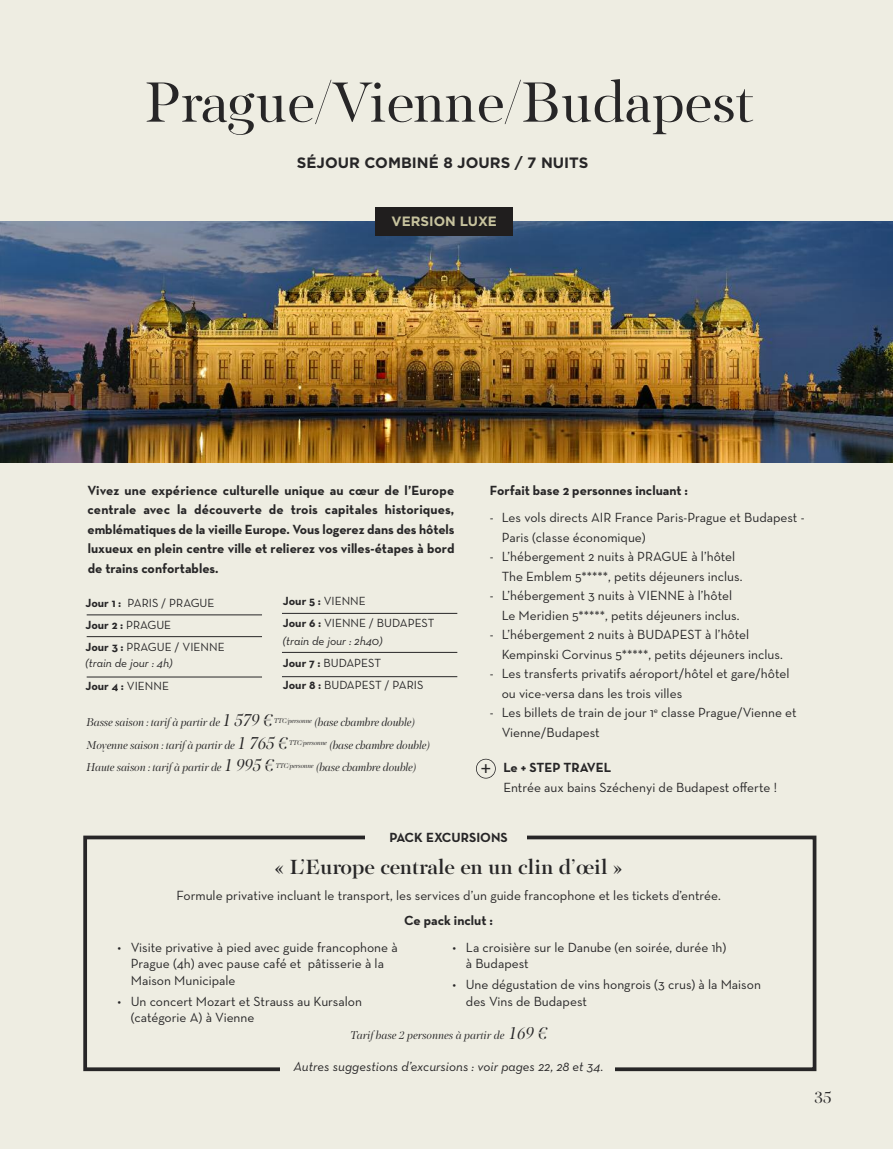
<style>
.page{position:relative;width:893px;height:1149px;background:#fff}
.page>*{position:absolute;margin:0;border:0;box-sizing:border-box;transform-origin:0 0}
.t1{font:58.05px "PF Regal Display Pro";color:#272627}
.t2{font:500 21px "PF Regal Display Pro";color:#272627}
.t3{font:16.95px "PF Regal Display Pro";color:#272627}
.t4{font:700 15px "Gotham";color:#272627}
.t5{font:13.5px/19.5px "Neutra Text";color:#272627}
.t6{font:700 13.5px/19.5px "Neutra Text";color:#272627;text-align:justify}
.t7{font:italic 13.5px "Neutra Text";color:#272627}
.t8{font:700 13.5px "Gotham";color:#c7c39e}
.t9{font:12px/22.2px "Neutra Text";color:#272627}
.t10{font:italic 12px/22.2px "Neutra Text";color:#272627}
.t11{font:italic 11.55px/22.5px "PF Regal Display Pro";letter-spacing:-.01em;color:#272627}
.s1{font-weight:700}
.s2{font-style:italic}
.s3{font-weight:700;font-style:normal}
.s4{font-style:normal}
.s5{font-size:18px}
</style>
<div class="page">
<div style="left:0;top:0;width:893px;height:1148px;background:#eeede2"></div>
<img style="left:0;top:221px;width:893px;height:241px">
<hr style="left:87px;top:614px;width:175px;height:1px;background:#272627">
<hr style="left:87px;top:636px;width:175px;height:1px;background:#272627">
<hr style="left:87px;top:676px;width:175px;height:1px;background:#272627">
<hr style="left:282px;top:613px;width:175px;height:1px;background:#272627">
<hr style="left:282px;top:676px;width:175px;height:1px;background:#272627">
<hr style="left:282px;top:652px;width:175px;height:1px;background:#272627">
<div style="left:83px;top:835px;width:733px;height:235px;border:4px solid #272627"></div>
<div style="left:476px;top:758px;width:20px;height:20px;border:2px solid #272627;border-radius:50%"></div>
<div style="left:366px;top:824px;width:161px;height:28px;background:#eeede2"></div>
<div style="left:280px;top:1056px;width:334px;height:28px;background:#eeede2"></div>
<div style="left:375px;top:206px;width:138px;height:29px;background:#201e1e"></div>
<h1 class="t1" style="left:144px;top:81px;width:611px">Prague/Vienne/Budapest</h1>
<p class="t4" style="left:297px;top:154px;width:293px">SÉJOUR COMBINÉ 8 JOURS / 7 NUITS</p>
<p class="t8" style="left:392px;top:213px;width:107px">VERSION LUXE</p>
<p class="t6" style="left:87px;top:480px;width:369px">Vivez une expérience culturelle unique au cœur de l’Europe centrale avec la découverte de trois capitales historiques, emblématiques de la vieille Europe. Vous logerez dans des hôtels luxueux en plein centre ville et relierez vos villes-étapes à bord de trains confortables.</p>
<p class="t6" style="left:490px;top:480px;width:200px">Forfait base 2 personnes incluant :</p>
<p class="t5" style="left:502px;top:507px;width:304px;text-indent:-12px">- Les vols directs AIR France Paris-Prague et Budapest -<br>Paris (classe économique)</p>
<p class="t5" style="left:502px;top:546px;width:242px;text-indent:-12px">- L’hébergement 2 nuits à PRAGUE à l’hôtel<br>The Emblem 5*****, petits déjeuners inclus.</p>
<p class="t5" style="left:502px;top:585px;width:239px;text-indent:-12px">- L’hébergement 3 nuits à VIENNE à l’hôtel<br>Le Meridien 5*****, petits déjeuners inclus.</p>
<p class="t5" style="left:502px;top:624px;width:283px;text-indent:-12px">- L’hébergement 2 nuits à BUDAPEST à l’hôtel<br>Kempinski Corvinus 5*****, petits déjeuners inclus.</p>
<p class="t5" style="left:502px;top:663px;width:289px;text-indent:-12px">- Les transferts privatifs aéroport/hôtel et gare/hôtel ou vice-versa dans les trois villes</p>
<p class="t5" style="left:502px;top:702px;width:297px;text-indent:-12px">- Les billets de train de jour 1<sup>e</sup> classe Prague/Vienne et<br>Vienne/Budapest</p>
<p class="t6" style="left:503px;top:757px;width:110px">Le + STEP TRAVEL</p>
<p class="t5" style="left:503px;top:777px;width:275px">Entrée aux bains Széchenyi de Budapest offerte !</p>
<p class="t9" style="left:283px;top:589px;width:153px"><span class="s1">Jour 5 :</span> VIENNE<br><span class="s1">Jour 6 :</span> VIENNE / BUDAPEST</p>
<p class="t9" style="left:283px;top:629px;width:142px"><span class="s2">(train de jour : 2h40)<br></span><span class="s1">Jour 7 :</span> BUDAPEST<br><span class="s1">Jour 8 :</span> BUDAPEST / PARIS</p>
<p class="t9" style="left:86px;top:591px;width:141px"><span class="s1">Jour 1 :</span> PARIS / PRAGUE<br><span class="s1">Jour 2 :</span> PRAGUE<br><span class="s1">Jour 3 :</span> PRAGUE / VIENNE</p>
<p class="t10" style="left:86px;top:652px;width:88px">(train de jour : 4h)<br><span class="s3">Jour 4 :</span> <span class="s4">VIENNE</span></p>
<p class="t11" style="left:87px;top:712px;width:345px">Basse saison : tarif à partir de <span class="s5">1 579 €</span> <sup>TTC/personne</sup> (base chambre double)<br>Moyenne saison : tarif à partir de <span class="s5">1 765 €</span> <sup>TTC/personne</sup> (base chambre double)<br>Haute saison : tarif à partir de <span class="s5">1 995 €</span> <sup>TTC/personne</sup> (base chambre double)</p>
<p class="t6" style="left:389px;top:826px;width:120px">PACK EXCURSIONS</p>
<h2 class="t2" style="left:274px;top:859px;width:350px">« L’Europe centrale en un clin d’œil »</h2>
<p class="t5" style="left:176px;top:885px;width:546px">Formule privative incluant le transport, les services d’un guide francophone et les tickets d’entrée.</p>
<p class="t6" style="left:404px;top:910px;width:90px">Ce pack inclut :</p>
<p class="t5" style="left:131px;top:938px;width:268px;line-height:16.5px;text-indent:-14px">• Visite privative à pied avec guide francophone à<br>Prague (4h) avec pause café et pâtisserie à la<br>Maison Municipale</p>
<p class="t5" style="left:131px;top:992px;width:233px;line-height:16.5px;text-indent:-14px">• Un concert Mozart et Strauss au Kursalon (catégorie A) à Vienne</p>
<p class="t5" style="left:466px;top:938px;width:262px;line-height:16.5px;text-indent:-14px">• La croisière sur le Danube (en soirée, durée 1h) à Budapest</p>
<p class="t5" style="left:466px;top:975px;width:297px;line-height:16.5px;text-indent:-14px">• Une dégustation de vins hongrois (3 crus) à la Maison des Vins de Budapest</p>
<p class="t11" style="left:350px;top:1025px;width:198px">Tarif base 2 personnes à partir de <span class="s5">169 €</span></p>
<p class="t7" style="left:294px;top:1057px;width:311px">Autres suggestions d’excursions : voir pages 22, 28 et 34.</p>
<p class="t3" style="left:814px;top:1090px;width:19px">35</p>
</div>
